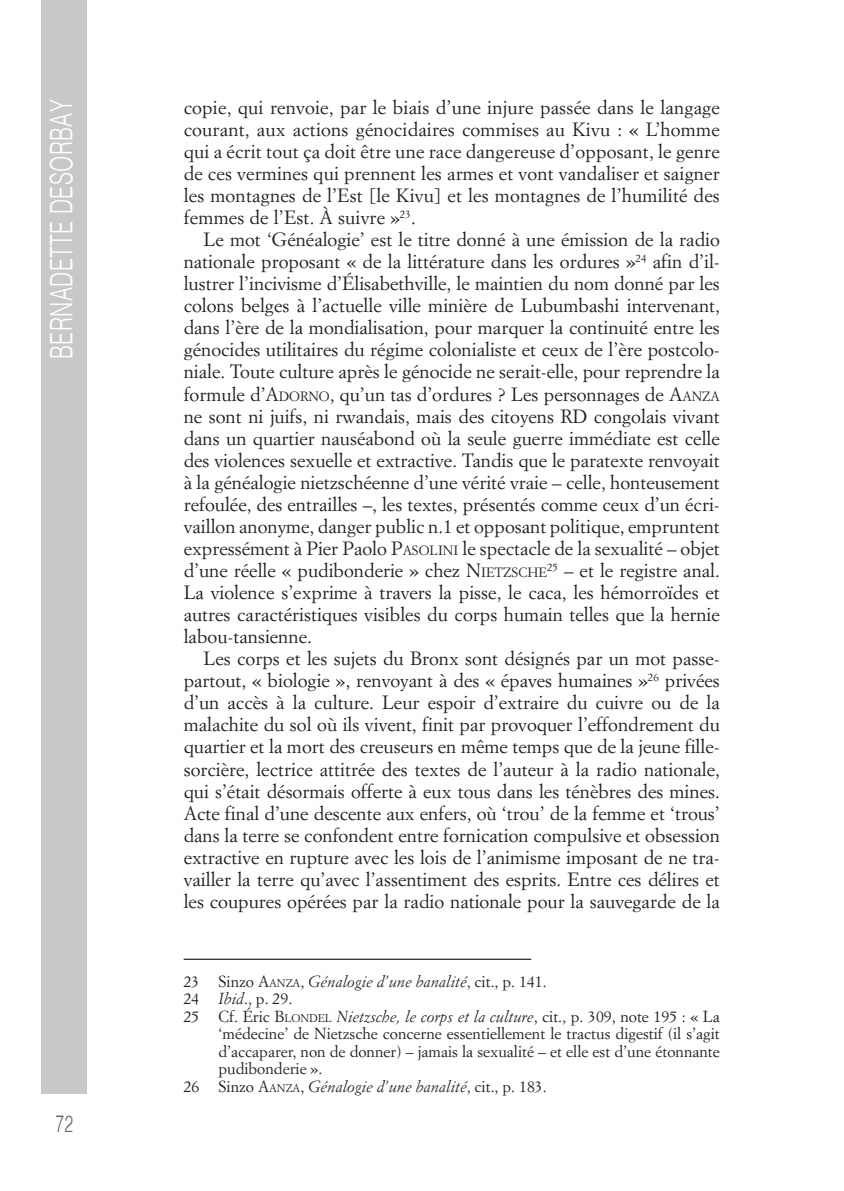
<style>
.page{position:relative;width:844px;height:1191px;background:#fff}
.page>*{position:absolute;margin:0;border:0;box-sizing:border-box;transform-origin:0 0}
.t1{font:300 31.15px "Helvetica";letter-spacing:.02em;color:#fff;scale:.68 1}
.t2{font:300 23.28px "Helvetica";color:#636366;scale:.68 1}
._00_corpo_testo{font:18.9px/22.1px "Simoncini Garamond";color:#231f20;text-align:justify}
._05_note{font:15.75px/17.5px "Simoncini Garamond";color:#231f20;text-align:justify}
._05_note-2{font:italic 15.75px "Simoncini Garamond";color:#231f20}
.s1{font-style:inherit}
.s2{font-size:13.3px}
.s3{font-style:normal}
.s4{font-style:normal;font-size:11.03px}
.s5{font-style:italic}
.s6{font-size:11.03px}
</style>
<div class="page">
<div style="left:41px;top:0;width:46px;height:1093px;background:#c7c8ca"></div>
<hr style="left:184px;top:958px;width:347px;height:2px;background:#231f20">
<h1 class="t1" style="left:35px;top:359px;width:383px;rotate:-90deg">Bernadette Desorbay</h1>
<p class="t2" style="left:55px;top:1104px;width:28px">72</p>
<p class="_00_corpo_testo" style="left:184px;top:96px;width:537px">copie, qui renvoie, par le biais d’une injure passée dans le langage courant, aux actions génocidaires commises au Kivu : « L’homme qui a écrit tout ça doit être une race dangereuse d’opposant, le genre de ces vermines qui prennent les armes et vont vandaliser et saigner les montagnes de l’Est [le Kivu] et les montagnes de l’humilité des femmes de l’Est. À suivre »<sup>23</sup>.</p>
<p class="_00_corpo_testo" style="left:184px;top:228px;width:537px;text-indent:20px">Le mot ‘Généalogie’ est le titre donné à une émission de la radio nationale proposant « de la littérature dans les ordures »<sup>24</sup> afin d’il&shy;lustrer l’incivisme d’Élisabethville, le maintien du nom donné par les colons belges à l’actuelle ville minière de Lubumbashi intervenant, dans l’ère de la mondialisation, pour marquer la continuité entre les génocides utilitaires du régime colonialiste et ceux de l’ère postcolo&shy;niale. Toute culture après le génocide ne serait-elle, pour reprendre la formule d’<span class="s1">A</span><span class="s2">DORNO</span> , qu’un tas d’ordures ? Les personnages de <span class="s1">A</span><span class="s2">ANZA </span>ne sont ni juifs, ni rwandais, mais des citoyens RD congolais vivant dans un quartier nauséabond où la seule guerre immédiate est celle des violences sexuelle et extractive. Tandis que le paratexte renvoyait à la généalogie nietzschéenne d’une vérité vraie – celle, honteusement refoulée, des entrailles –, les textes, présentés comme ceux d’un écri&shy;vaillon anonyme, danger public n.1 et opposant politique, empruntent expressément à Pier Paolo <span class="s1">P</span><span class="s2">ASOLINI</span> le spectacle de la sexualité – objet d’une réelle « pudibonderie » chez <span class="s1">N</span><span class="s2">IETZSCHE</span><sup>25</sup> <span class="s1">–</span> et le registre anal.<br>La violence s’exprime à travers la pisse, le caca, les hémorroïdes et autres caractéristiques visibles du corps humain telles que la hernie labou-tansienne.</p>
<p class="_00_corpo_testo" style="left:184px;top:647px;width:537px;text-indent:20px">Les corps et les sujets du Bronx sont désignés par un mot passe&shy;partout, « biologie », renvoyant à des « épaves humaines »<sup>26</sup> privées d’un accès à la culture. Leur espoir d’extraire du cuivre ou de la malachite du sol où ils vivent, finit par provoquer l’effondrement du quartier et la mort des creuseurs en même temps que de la jeune fille&shy;sorcière, lectrice attitrée des textes de l’auteur à la radio nationale, qui s’était désormais offerte à eux tous dans les ténèbres des mines.<br>Acte final d’une descente aux enfers, où ‘trou’ de la femme et ‘trous’ dans la terre se confondent entre fornication compulsive et obsession extractive en rupture avec les lois de l’animisme imposant de ne tra&shy;vailler la terre qu’avec l’assentiment des esprits. Entre ces délires et les coupures opérées par la radio nationale pour la sauvegarde de la</p>
<p class="_05_note-2" style="left:184px;top:971px;width:364px"><span class="s3">23 Sinzo</span> <span class="s3">A</span><span class="s4">ANZA</span><span class="s3">,</span> Génalogie d’une banalité<span class="s3">, cit., p. 141.</span></p>
<p class="_05_note" style="left:184px;top:989px;width:110px">24 <span class="s5">Ibid</span>., p. 29.</p>
<p class="_05_note" style="left:184px;top:1007px;width:117px">25 Cf. Éric <span class="s1">B</span><span class="s6">LONDE</span></p>
<p class="_05_note" style="left:218px;top:1007px;width:503px;text-indent:106px"><span class="s6">L</span> <span class="s5">Nietzsche, le corps et la culture</span>, cit., p. 309, note 195 : « La ‘médecine’ de Nietzsche concerne essentiellement le tractus digestif (il s’agit d’accaparer, non de donner) – jamais la sexualité – et elle est d’une étonnante pudibonderie ».</p>
<p class="_05_note-2" style="left:184px;top:1076px;width:364px"><span class="s3">26 Sinzo</span> <span class="s3">A</span><span class="s4">ANZA</span><span class="s3">,</span> Génalogie d’une banalité<span class="s3">, cit., p. 183.</span></p>
</div>
